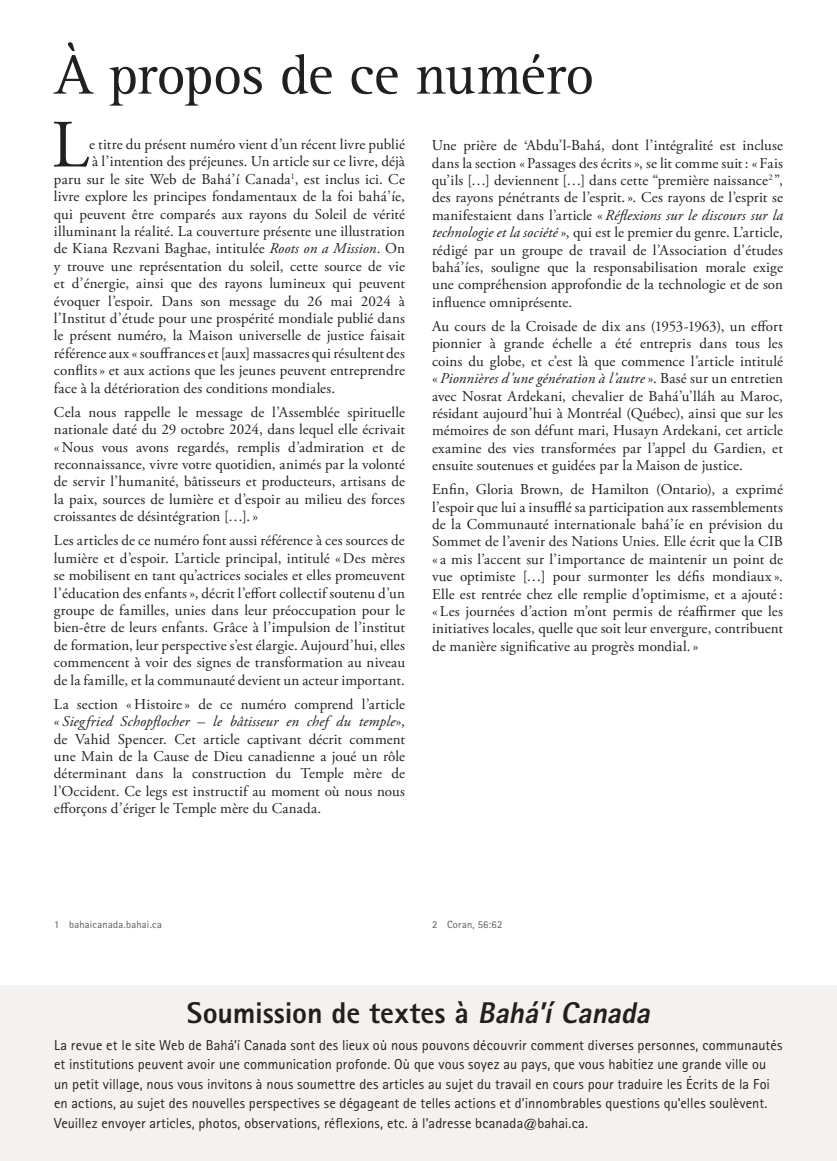
<style>
.page{position:relative;width:837px;height:1161px;background:#fff}
.page>*{position:absolute;margin:0;border:0;box-sizing:border-box;transform-origin:0 0}
.t1{font:67.5px "Adobe Garamond Pro";color:#231f20}
.t2{font:57px "Rotis Serif Std";letter-spacing:-.015em;color:#231f20}
.t3{font:800 30px "Rotis Sans Serif Std";letter-spacing:-.005em;color:#231f20}
.t4{font:15px/17.4px "Adobe Garamond Pro";letter-spacing:.005em;color:#231f20;text-align:justify}
.t5{font:14.4px/19.5px "Rotis Sans Serif Std";letter-spacing:.005em;color:#231f20}
.t6{font:10.5px "Rotis Sans Serif Std";letter-spacing:.025em;color:#58595b}
.s1{font-style:italic}
.s2{font-family:"Garamond"}
</style>
<div class="page">
<div style="left:0;top:986px;width:837px;height:175px;background:#f4f2ee"></div>
<h2 class="t2" style="left:54px;top:42px;width:542px">À propos de ce numéro</h2>
<h1 class="t1" style="left:52px;top:105px;width:39px">L</h1>
<p class="t4" style="left:89px;top:136px;width:317px">e titre du présent numéro vient d’un récent livre publié</p>
<p class="t4" style="left:92px;top:154px;width:314px">à l’intention des préjeunes. Un article sur ce livre, déjà</p>
<p class="t4" style="left:54px;top:171px;width:353px">paru sur le site Web de Bahá’í Canada<sup>1</sup>, est inclus ici. Ce</p>
<p class="t4" style="left:54px;top:188px;width:353px">livre explore les principes fondamentaux de la foi bahá’íe,</p>
<p class="t4" style="left:54px;top:206px;width:352px">qui peuvent être comparés aux rayons du Soleil de vérité</p>
<p class="t4" style="left:54px;top:223px;width:353px">illuminant la réalité. La couverture présente une illustration</p>
<p class="t4" style="left:54px;top:241px;width:352px">de Kiana Rezvani Baghae, intitulée <span class="s1">Roots on a Mission</span>. On</p>
<p class="t4" style="left:54px;top:258px;width:352px">y trouve une représentation du soleil, cette source de vie</p>
<p class="t4" style="left:54px;top:275px;width:352px">et d’énergie, ainsi que des rayons lumineux qui peuvent</p>
<p class="t4" style="left:54px;top:293px;width:353px">évoquer l’espoir. Dans son message du 26 mai 2024 à</p>
<p class="t4" style="left:54px;top:310px;width:352px">l’Institut d’étude pour une prospérité mondiale publié dans</p>
<p class="t4" style="left:54px;top:328px;width:353px">le présent numéro, la Maison universelle de justice faisait</p>
<p class="t4" style="left:54px;top:345px;width:353px">référence aux « souffrances et [aux] massacres qui résultent des</p>
<p class="t4" style="left:54px;top:362px;width:353px">conflits » et aux actions que les jeunes peuvent entreprendre</p>
<p class="t4" style="left:54px;top:380px;width:283px">face à la détérioration des conditions mondiales.</p>
<p class="t4" style="left:54px;top:404px;width:352px">Cela nous rappelle le message de l’Assemblée spirituelle nationale daté du 29 octobre 2024, dans lequel elle écrivait « Nous vous avons regardés, remplis d’admiration et de reconnaissance, vivre votre quotidien, animés par la volonté de servir l’humanité, bâtisseurs et producteurs, artisans de la paix, sources de lumière et d’espoir au milieu des forces croissantes de désintégration […]. »</p>
<p class="t4" style="left:54px;top:532px;width:353px">Les articles de ce numéro font aussi référence à ces sources de lumière et d’espoir. L’article principal, intitulé « Des mères se mobilisent en tant qu’actrices sociales et elles promeuvent l’éducation des enfants », décrit l’effort collectif soutenu d’un groupe de familles, unies dans leur préoccupation pour le bien-être de leurs enfants. Grâce à l’impulsion de l’institut de formation, leur perspective s’est élargie. Aujourd’hui, elles commencent à voir des signes de transformation au niveau de la famille, et la communauté devient un acteur important.</p>
<p class="t4" style="left:54px;top:696px;width:353px">La section « Histoire » de ce numéro comprend l’article « <span class="s1">Siegfried Schopflocher – le bâtisseur en chef du temple</span>», de Vahid Spencer. Cet article captivant décrit comment une Main de la Cause de Dieu canadienne a joué un rôle déterminant dans la construction du Temple mère de l’Occident. Ce legs est instructif au moment où nous nous efforçons d’ériger le Temple mère du Canada.</p>
<p class="t4" style="left:432px;top:137px;width:353px">Une prière de <span class="s2">‘</span>Abdu’l-Bahá, dont l’intégralité est incluse dans la section « Passages des écrits », se lit comme suit : « Fais qu’ils […] deviennent […] dans cette “première naissance<sup>2</sup> ”, des rayons pénétrants de l’esprit. ». Ces rayons de l’esprit se manifestaient dans l’article « <span class="s1">Réflexions sur le discours sur la technologie et la société</span> », qui est le premier du genre. L’article, rédigé par un groupe de travail de l’Association d’études bahá’íes, souligne que la responsabilisation morale exige une compréhension approfondie de la technologie et de son influence omniprésente.</p>
<p class="t4" style="left:432px;top:318px;width:353px">Au cours de la Croisade de dix ans (1953-1963), un effort pionnier à grande échelle a été entrepris dans tous les coins du globe, et c’est là que commence l’article intitulé « <span class="s1">Pionnières d’une génération à l’autre</span> ». Basé sur un entretien avec Nosrat Ardekani, chevalier de Bahá’u’lláh au Maroc, résidant aujourd’hui à Montréal (Québec), ainsi que sur les mémoires de son défunt mari, Husayn Ardekani, cet article examine des vies transformées par l’appel du Gardien, et ensuite soutenues et guidées par la Maison de justice.</p>
<p class="t4" style="left:432px;top:481px;width:353px">Enfin, Gloria Brown, de Hamilton (Ontario), a exprimé l’espoir que lui a insufflé sa participation aux rassemblements de la Communauté internationale bahá’íe en prévision du Sommet de l’avenir des Nations Unies. Elle écrit que la CIB « a mis l’accent sur l’importance de maintenir un point de vue optimiste […] pour surmonter les défis mondiaux ».<br>Elle est rentrée chez elle remplie d’optimisme, et a ajouté : « Les journées d’action m’ont permis de réaffirmer que les initiatives locales, quelle que soit leur envergure, contribuent de manière significative au progrès mondial. »</p>
<p class="t6" style="left:54px;top:919px;width:109px">1 bahaicanada.bahai.ca</p>
<p class="t6" style="left:432px;top:919px;width:72px">2 Coran, 56:62</p>
<h3 class="t3" style="left:187px;top:994px;width:471px">Soumission de textes à <span class="s1">Bahá’í Canada</span></h3>
<p class="t5" style="left:54px;top:1035px;width:730px">La revue et le site Web de Bahá’í Canada sont des lieux où nous pouvons découvrir comment diverses personnes, communautés et institutions peuvent avoir une communication profonde. Où que vous soyez au pays, que vous habitiez une grande ville ou un petit village, nous vous invitons à nous soumettre des articles au sujet du travail en cours pour traduire les Écrits de la Foi en actions, au sujet des nouvelles perspectives se dégageant de telles actions et d’innombrables questions qu’elles soulèvent.<br>Veuillez envoyer articles, photos, observations, réflexions, etc. à l’adresse bcanada@bahai.ca.</p>
</div>
